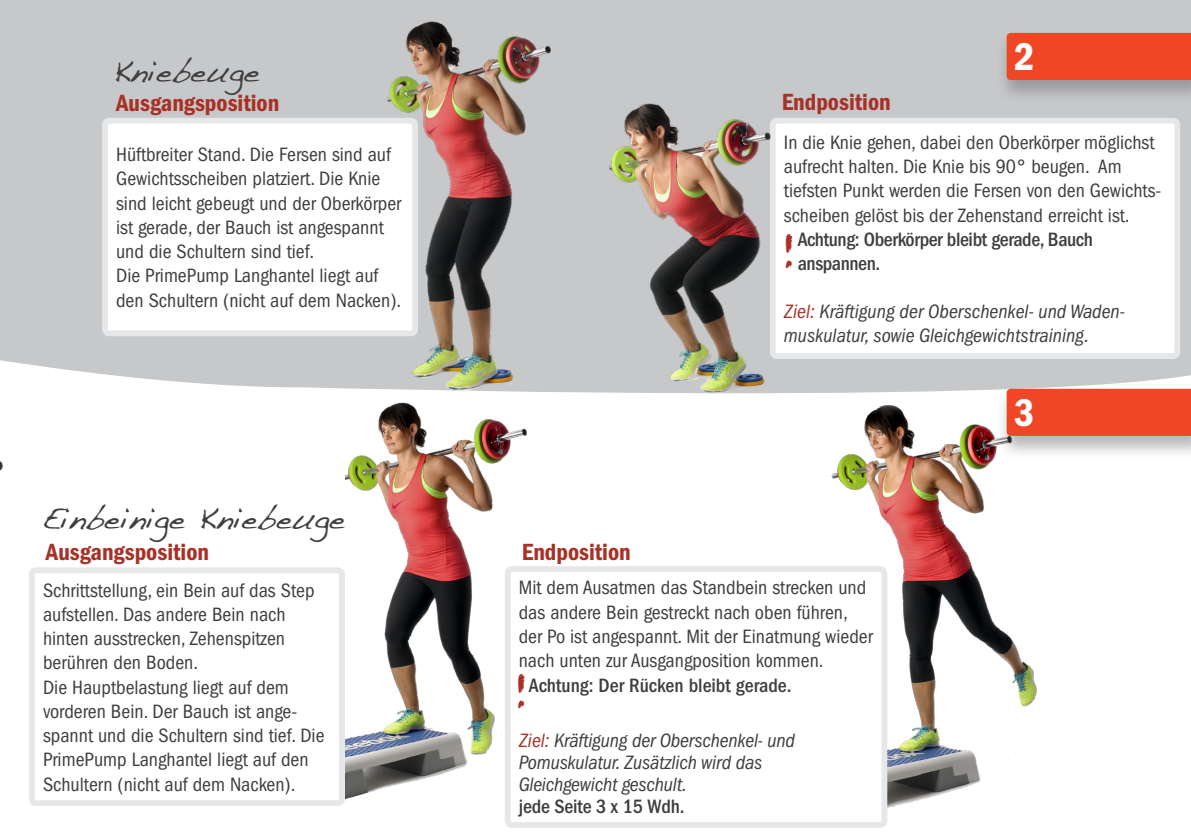
<style>
.page{position:relative;width:1191px;height:840px;background:#fff}
.page>*{position:absolute;margin:0;border:0;box-sizing:border-box;transform-origin:0 0}
.t1{font:40px "Chalkduster";color:#a83127}
.t2{font:40px "ITC Franklin Gothic Std Dm Cd";color:#fff}
.t3{font:28px "Dakota";color:#3e3e3f}
.t4{font:24.2px "ITC Franklin Gothic Std Dm Cd";color:#a83127}
.t5{font:condensed 20px/24.2px "ITC Franklin Gothic Std";color:#3e3e3f}
.t6{font:italic condensed 20px/22px "ITC Franklin Gothic Std";letter-spacing:-.01em;color:#3e3e3f}
.t7{font:500 condensed 20px/24px "ITC Franklin Gothic Std";letter-spacing:-.015em;color:#3e3e3f}
.s1{color:#a83127}
</style>
<div class="page">
<div style="left:0;top:0;width:1191px;height:393px;background:#c7c8ca"></div>
<div style="left:29px;top:567px;width:316px;height:238px;border:6px solid #e6e7e9;border-radius:4px"></div>
<div style="left:773px;top:121px;width:404px;height:235px;background:#fff;border-radius:4px"></div>
<div style="left:770px;top:118px;width:410px;height:241px;border:6px solid #e6e7e9;border-radius:4px"></div>
<div style="left:105px;top:121px;width:310px;height:212px;background:#fff;border-radius:4px"></div>
<div style="left:102px;top:118px;width:316px;height:218px;border:6px solid #e6e7e9;border-radius:4px"></div>
<img style="left:345px;top:386px;width:182px;height:414px">
<img style="left:375px;top:0;width:239px;height:406px">
<img style="left:599px;top:89px;width:204px;height:317px">
<img style="left:830px;top:405px;width:207px;height:423px">
<div style="left:996px;top:31px;width:195px;height:72px;background:#636366;opacity:.45"></div>
<div style="left:1006px;top:33px;width:185px;height:47px;background:#ef4725"></div>
<div style="left:996px;top:387px;width:195px;height:72px;background:#636366;opacity:.45"></div>
<div style="left:1006px;top:388px;width:185px;height:47px;background:#ef4725"></div>
<div style="left:507px;top:568px;width:377px;height:256px;background:#fff;border-radius:4px"></div>
<div style="left:505px;top:566px;width:382px;height:261px;border:6px solid #e6e7e9;border-radius:4px"></div>
<h2 class="t3" style="left:113px;top:54px;width:148px">Kniebeuge</h2>
<p class="t4" style="left:116px;top:89px;width:164px">Ausgangsposition</p>
<p class="t5" style="left:116px;top:142px;width:287px">Hüftbreiter Stand. Die Fersen sind auf Gewichtsscheiben platziert. Die Knie sind leicht gebeugt und der Oberkörper ist gerade, der Bauch ist angespannt und die Schultern sind tief.<br>Die PrimePump Langhantel liegt auf den Schultern (nicht auf dem Nacken).</p>
<h2 class="t3" style="left:42px;top:500px;width:305px">Einbeinige Kniebeuge</h2>
<p class="t4" style="left:46px;top:538px;width:164px">Ausgangsposition</p>
<p class="t4" style="left:522px;top:537px;width:110px">Endposition</p>
<p class="t4" style="left:781px;top:88px;width:110px">Endposition</p>
<h1 class="t2" style="left:1014px;top:34px;width:22px">2</h1>
<p class="t5" style="left:784px;top:130px;width:379px">In die Knie gehen, dabei den Oberkörper möglichst aufrecht halten. Die Knie bis 90° beugen. Am tiefsten Punkt werden die Fersen von den Gewichts&shy;scheiben gelöst bis der Zehenstand erreicht ist.</p>
<p class="t7" style="left:797px;top:227px;width:297px">Achtung: Oberkörper bleibt gerade, Bauch anspannen.</p>
<p class="t6" style="left:784px;top:299px;width:342px;line-height:24px"><span class="s1">Ziel:</span> Kräftigung der Oberschenkel- und Waden&shy;muskulatur, sowie Gleichgewichtstraining.</p>
<h1 class="t1" style="left:782px;top:230px;width:16px">!</h1>
<h1 class="t2" style="left:1014px;top:389px;width:22px">3</h1>
<p class="t5" style="left:43px;top:577px;width:283px">Schrittstellung, ein Bein auf das Step aufstellen. Das andere Bein nach hinten ausstrecken, Zehenspitzen berühren den Boden.<br>Die Hauptbelastung liegt auf dem vorderen Bein. Der Bauch ist ange&shy;spannt und die Schultern sind tief. Die PrimePump Langhantel liegt auf den Schultern (nicht auf dem Nacken).</p>
<p class="t5" style="left:519px;top:575px;width:356px">Mit dem Ausatmen das Standbein strecken und das andere Bein gestreckt nach oben führen, der Po ist angespannt. Mit der Einatmung wieder nach unten zur Ausgangposition kommen.</p>
<p class="t7" style="left:529px;top:672px;width:264px">Achtung: Der Rücken bleibt gerade.</p>
<p class="t6" style="left:519px;top:729px;width:278px"><span class="s1">Ziel:</span> Kräftigung der Oberschenkel- und<br>Pomuskulatur. Zusätzlich wird das<br>Gleichgewicht geschult.</p>
<p class="t7" style="left:519px;top:794px;width:167px">jede Seite 3 x 15 Wdh.</p>
<h1 class="t1" style="left:514px;top:670px;width:16px">!</h1>
</div>
